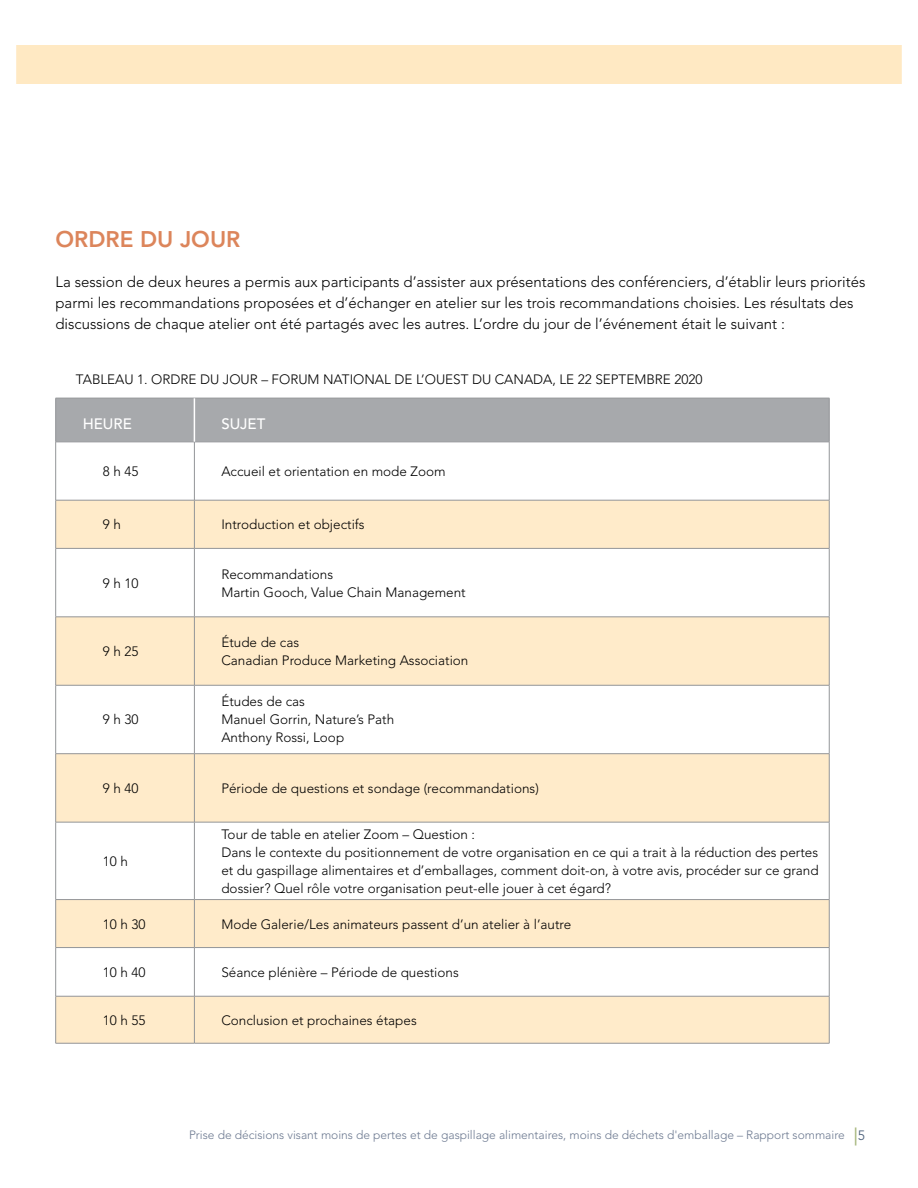
<style>
.page{position:relative;width:918px;height:1188px;background:#fff}
.page>*{position:absolute;margin:0;border:0;box-sizing:border-box;transform-origin:0 0}
.t1{font:800 22.5px "Avenir LT Std";color:#dc855b}
.t2{font:300 15px/21px "Avenir LT Std";color:#000}
.t3{font:500 15px "Avenir LT Std";color:#fff}
.t4{font:300 13.5px/18px "Avenir LT Std";color:#000}
.t5{font:300 12px "Avenir LT Std";color:#6d7a91}
.s1{font-weight:500;font-size:18px;color:#a9b981}
.s2{font-weight:400;font-size:13.5px;color:#536680}
</style>
<div class="page">
<div style="left:56px;top:399px;width:773px;height:43px;background:#a7a9ac"></div>
<svg style="left:56px;top:501px;width:773px;height:542px;fill:#ffebca"></svg>
<hr style="left:56px;top:398px;width:138px;height:1px;background:#939598">
<hr style="left:55px;top:398px;width:1px;height:44px;background:#939598">
<hr style="left:194px;top:398px;width:635px;height:1px;background:#939598">
<hr style="left:829px;top:398px;width:1px;height:44px;background:#939598">
<hr style="left:56px;top:442px;width:138px;height:1px;background:#939598">
<hr style="left:55px;top:442px;width:1px;height:58px;background:#939598">
<hr style="left:194px;top:442px;width:635px;height:1px;background:#939598">
<hr style="left:194px;top:442px;width:1px;height:58px;background:#939598">
<hr style="left:829px;top:442px;width:1px;height:58px;background:#939598">
<hr style="left:56px;top:500px;width:138px;height:1px;background:#939598">
<hr style="left:55px;top:500px;width:1px;height:48px;background:#939598">
<hr style="left:194px;top:500px;width:635px;height:1px;background:#939598">
<hr style="left:194px;top:500px;width:1px;height:48px;background:#939598">
<hr style="left:829px;top:500px;width:1px;height:48px;background:#939598">
<hr style="left:56px;top:548px;width:138px;height:1px;background:#939598">
<hr style="left:55px;top:549px;width:1px;height:68px;background:#939598">
<hr style="left:194px;top:548px;width:635px;height:1px;background:#939598">
<hr style="left:194px;top:549px;width:1px;height:68px;background:#939598">
<hr style="left:829px;top:549px;width:1px;height:68px;background:#939598">
<hr style="left:56px;top:617px;width:138px;height:1px;background:#939598">
<hr style="left:55px;top:617px;width:1px;height:68px;background:#939598">
<hr style="left:194px;top:617px;width:635px;height:1px;background:#939598">
<hr style="left:194px;top:617px;width:1px;height:68px;background:#939598">
<hr style="left:829px;top:617px;width:1px;height:68px;background:#939598">
<hr style="left:56px;top:685px;width:138px;height:1px;background:#939598">
<hr style="left:55px;top:685px;width:1px;height:69px;background:#939598">
<hr style="left:194px;top:685px;width:635px;height:1px;background:#939598">
<hr style="left:194px;top:685px;width:1px;height:69px;background:#939598">
<hr style="left:829px;top:685px;width:1px;height:69px;background:#939598">
<hr style="left:56px;top:753px;width:138px;height:1px;background:#939598">
<hr style="left:55px;top:754px;width:1px;height:68px;background:#939598">
<hr style="left:194px;top:753px;width:635px;height:1px;background:#939598">
<hr style="left:194px;top:754px;width:1px;height:68px;background:#939598">
<hr style="left:829px;top:754px;width:1px;height:68px;background:#939598">
<hr style="left:56px;top:822px;width:138px;height:1px;background:#939598">
<hr style="left:55px;top:822px;width:1px;height:77px;background:#939598">
<hr style="left:194px;top:822px;width:635px;height:1px;background:#939598">
<hr style="left:194px;top:822px;width:1px;height:77px;background:#939598">
<hr style="left:829px;top:822px;width:1px;height:77px;background:#939598">
<hr style="left:56px;top:899px;width:138px;height:1px;background:#939598">
<hr style="left:55px;top:900px;width:1px;height:47px;background:#939598">
<hr style="left:194px;top:899px;width:635px;height:1px;background:#939598">
<hr style="left:194px;top:900px;width:1px;height:47px;background:#939598">
<hr style="left:829px;top:900px;width:1px;height:47px;background:#939598">
<hr style="left:56px;top:947px;width:138px;height:1px;background:#939598">
<hr style="left:55px;top:948px;width:1px;height:48px;background:#939598">
<hr style="left:194px;top:947px;width:635px;height:1px;background:#939598">
<hr style="left:194px;top:948px;width:1px;height:48px;background:#939598">
<hr style="left:829px;top:948px;width:1px;height:48px;background:#939598">
<hr style="left:56px;top:996px;width:138px;height:1px;background:#939598">
<hr style="left:55px;top:996px;width:1px;height:47px;background:#939598">
<hr style="left:194px;top:996px;width:635px;height:1px;background:#939598">
<hr style="left:194px;top:996px;width:1px;height:47px;background:#939598">
<hr style="left:829px;top:996px;width:1px;height:47px;background:#939598">
<hr style="left:56px;top:1043px;width:138px;height:1px;background:#939598">
<hr style="left:194px;top:1043px;width:635px;height:1px;background:#939598">
<hr style="left:194px;top:398px;width:1px;height:44px;background:#fff">
<div style="left:0;top:45px;width:918px;height:39px;background:#ffe9c3"></div>
<h1 class="t1" style="left:56px;top:225px;width:186px">ORDRE DU JOUR</h1>
<p class="t2" style="left:56px;top:271px;width:812px">La session de deux heures a permis aux participants d’assister aux présentations des conférenciers, d’établir leurs priorités parmi les recommandations proposées et d’échanger en atelier sur les trois recommandations choisies. Les résultats des discussions de chaque atelier ont été partagés avec les autres. L’ordre du jour de l’événement était le suivant :</p>
<p class="t4" style="left:76px;top:370px;width:628px">TABLEAU 1. ORDRE DU JOUR – FORUM NATIONAL DE L’OUEST DU CANADA, LE 22 SEPTEMBRE 2020</p>
<p class="t3" style="left:83px;top:415px;width:51px">HEURE</p>
<p class="t3" style="left:221px;top:415px;width:45px">SUJET</p>
<p class="t4" style="left:103px;top:462px;width:37px">8 h 45</p>
<p class="t4" style="left:221px;top:462px;width:226px">Accueil et orientation en mode Zoom</p>
<p class="t4" style="left:103px;top:516px;width:20px">9 h</p>
<p class="t4" style="left:221px;top:516px;width:145px">Introduction et objectifs</p>
<p class="t4" style="left:103px;top:574px;width:37px">9 h 10</p>
<p class="t4" style="left:221px;top:565px;width:246px">Recommandations<br>Martin Gooch, Value Chain Management</p>
<p class="t4" style="left:103px;top:642px;width:37px">9 h 25</p>
<p class="t4" style="left:221px;top:633px;width:249px">Étude de cas<br>Canadian Produce Marketing Association</p>
<p class="t4" style="left:103px;top:711px;width:37px">9 h 30</p>
<p class="t4" style="left:221px;top:693px;width:174px">Études de cas<br>Manuel Gorrin, Nature’s Path<br>Anthony Rossi, Loop</p>
<p class="t4" style="left:103px;top:779px;width:37px">9 h 40</p>
<p class="t4" style="left:221px;top:779px;width:319px">Période de questions et sondage (recommandations)</p>
<p class="t4" style="left:103px;top:852px;width:27px">10 h</p>
<p class="t4" style="left:221px;top:825px;width:599px">Tour de table en atelier Zoom – Question :<br>Dans le contexte du positionnement de votre organisation en ce qui a trait à la réduction des pertes et du gaspillage alimentaires et d’emballages, comment doit-on, à votre avis, procéder sur ce grand dossier? Quel rôle votre organisation peut-elle jouer à cet égard?</p>
<p class="t4" style="left:103px;top:915px;width:44px">10 h 30</p>
<p class="t4" style="left:221px;top:915px;width:351px">Mode Galerie/Les animateurs passent d’un atelier à l’autre</p>
<p class="t4" style="left:103px;top:963px;width:44px">10 h 40</p>
<p class="t4" style="left:221px;top:963px;width:239px">Séance plénière – Période de questions</p>
<p class="t4" style="left:103px;top:1011px;width:44px">10 h 55</p>
<p class="t4" style="left:221px;top:1011px;width:197px">Conclusion et prochaines étapes</p>
<p class="t5" style="left:189px;top:1128px;width:678px">Prise de décisions visant moins de pertes et de gaspillage alimentaires, moins de déchets d'emballage – Rapport sommaire <span class="s1">|</span><span class="s2">5</span></p>
</div>
